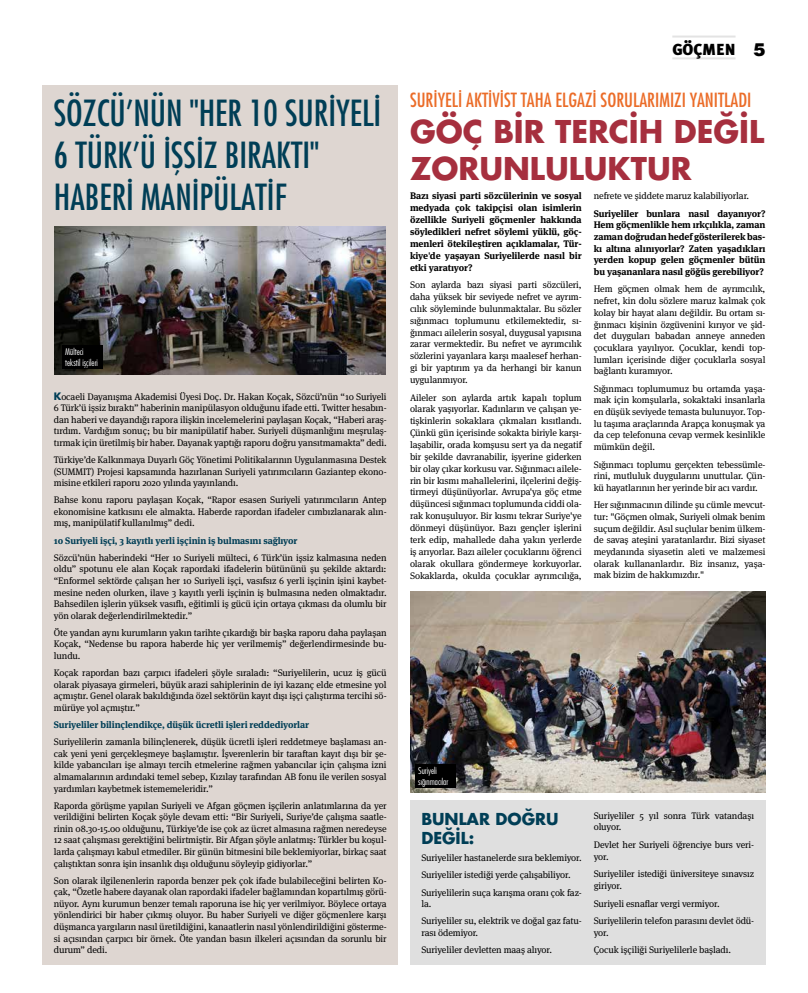
<style>
.page{position:relative;width:808px;height:993px;background:#fff}
.page>*{position:absolute;margin:0;border:0;box-sizing:border-box;transform-origin:0 0}
.t1{font:35px/42px "Futura Cond Nr Tr";color:#003e56}
.t2{font:30.5px/36.6px "Futura Bold Tr";color:#a62f3e}
.t3{font:19px "Futura Cond Nr Tr";color:#eb6c28}
.t4{font:16px/19.2px "Futura Bold Tr";color:#003e56}
.t5{font:16px "Meta Black Tr";letter-spacing:-.005em;color:#000}
.t6{font:9.5px/11.5px "Meta Serif Pro";letter-spacing:-.01em;color:#000;text-align:justify}
.t7{font:700 9.5px/11.9px "Meta Serif Pro";letter-spacing:-.01em;color:#000;text-align:justify}
.t8{font:700 9.5px "Meta Serif Pro";letter-spacing:-.01em;color:#003e56}
.t9{font:9px/10.8px "Futura Cond Light Tr";color:#fff}
.s1{font-family:"Futura Bold Tr";font-size:10px;color:#003e56}
.s2{font-family:"Helvetica Black Tr";font-size:18px}
</style>
<div class="page">
<hr style="left:672px;top:36px;width:63px;height:2px;background:#e3e3e3">
<hr style="left:672px;top:57px;width:63px;height:2px;background:#e3e3e3">
<div style="left:410px;top:799px;width:355px;height:165px;background:#dfdfdf"></div>
<div style="left:43px;top:85px;width:355px;height:879px;background:#ded6d1"></div>
<img style="left:410px;top:591px;width:355px;height:201px">
<img style="left:55px;top:226px;width:330px;height:148px">
<div style="left:62px;top:345px;width:41px;height:24px;background:#000"></div>
<div style="left:415px;top:764px;width:41px;height:23px;background:#000"></div>
<h1 class="t1" style="left:54px;top:91px;width:329px">SÖZCÜ’NÜN "HER 10 SURİYELİ<br>6 TÜRK’Ü İŞSİZ BIRAKTI"<br>HABERİ MANİPÜLATİF</h1>
<p class="t9" style="left:65px;top:346px;width:34px">Mülteci tekstil işçileri</p>
<p class="t6" style="left:54px;top:390px;width:334px"><span class="s1">K</span>ocaeli Dayanışma Akademisi Üyesi Doç. Dr. Hakan Koçak, Sözcü’nün “10 Suriyeli 6 Türk’ü işsiz bıraktı” haberinin manipülasyon olduğunu ifade etti. Twitter hesabın&shy;dan haberi ve dayandığı rapora ilişkin incelemelerini paylaşan Koçak, “Haberi araş&shy;tırdım. Vardığım sonuç; bu bir manipülatif haber. Suriyeli düşmanlığını meşrulaş&shy;tırmak için üretilmiş bir haber. Dayanak yaptığı raporu doğru yansıtmamakta” dedi.</p>
<p class="t6" style="left:54px;top:453px;width:334px">Türkiye’de Kalkınmaya Duyarlı Göç Yönetimi Politikalarının Uygulanmasına Destek (SUMMIT) Projesi kapsamında hazırlanan Suriyeli yatırımcıların Gaziantep ekono&shy;misine etkileri raporu 2020 yılında yayınlandı.</p>
<p class="t6" style="left:54px;top:493px;width:334px">Bahse konu raporu paylaşan Koçak, “Rapor esasen Suriyeli yatırımcıların Antep ekonomisine katkısını ele almakta. Haberde rapordan ifadeler cımbızlanarak alın&shy;mış, manipülatif kullanılmış” dedi.</p>
<p class="t8" style="left:54px;top:532px;width:245px">10 Suriyeli işçi, 3 kayıtlı yerli işçinin iş bulmasını sağlıyor</p>
<p class="t6" style="left:54px;top:551px;width:334px">Sözcü’nün haberindeki “Her 10 Suriyeli mülteci, 6 Türk’ün işsiz kalmasına neden oldu” spotunu ele alan Koçak rapordaki ifadelerin bütününü şu şekilde aktardı: “Enformel sektörde çalışan her 10 Suriyeli işçi, vasıfsız 6 yerli işçinin işini kaybet&shy;mesine neden olurken, ilave 3 kayıtlı yerli işçinin iş bulmasına neden olmaktadır.<br>Bahsedilen işlerin yüksek vasıflı, eğitimli iş gücü için ortaya çıkması da olumlu bir yön olarak değerlendirilmektedir.”</p>
<p class="t6" style="left:54px;top:626px;width:334px">Öte yandan aynı kurumların yakın tarihte çıkardığı bir başka raporu daha paylaşan Koçak, “Nedense bu rapora haberde hiç yer verilmemiş” değerlendirmesinde bu&shy;lundu.</p>
<p class="t6" style="left:54px;top:666px;width:334px">Koçak rapordan bazı çarpıcı ifadeleri şöyle sıraladı: “Suriyelilerin, ucuz iş gücü olarak piyasaya girmeleri, büyük arazi sahiplerinin de iyi kazanç elde etmesine yol açmıştır. Genel olarak bakıldığında özel sektörün kayıt dışı işçi çalıştırma tercihi sö&shy;mürüye yol açmıştır.”</p>
<p class="t8" style="left:54px;top:717px;width:257px">Suriyeliler bilinçlendikçe, düşük ücretli işleri reddediyorlar</p>
<p class="t6" style="left:54px;top:735px;width:334px">Suriyelilerin zamanla bilinçlenerek, düşük ücretli işleri reddetmeye başlaması an&shy;cak yeni yeni gerçekleşmeye başlamıştır. İşverenlerin bir taraftan kayıt dışı bir şe&shy;kilde yabancıları işe almayı tercih etmelerine rağmen yabancılar için çalışma izni almamalarının ardındaki temel sebep, Kızılay tarafından AB fonu ile verilen sosyal yardımları kaybetmek istememeleridir.”</p>
<p class="t6" style="left:54px;top:799px;width:334px">Raporda görüşme yapılan Suriyeli ve Afgan göçmen işçilerin anlatımlarına da yer verildiğini belirten Koçak şöyle devam etti: “Bir Suriyeli, Suriye’de çalışma saatle&shy;rinin 08.30-15.00 olduğunu, Türkiye’de ise çok az ücret almasına rağmen neredeyse 12 saat çalışması gerektiğini belirtmiştir. Bir Afgan şöyle anlatmış: Türkler bu koşul&shy;larda çalışmayı kabul etmediler. Bir günün bitmesini bile beklemiyorlar, birkaç saat çalıştıktan sonra işin insanlık dışı olduğunu söyleyip gidiyorlar.”</p>
<p class="t6" style="left:54px;top:873px;width:334px">Son olarak ilgilenenlerin raporda benzer pek çok ifade bulabileceğini belirten Ko&shy;çak, “Özetle habere dayanak olan rapordaki ifadeler bağlamından kopartılmış görü&shy;nüyor. Aynı kurumun benzer temalı raporuna ise hiç yer verilmiyor. Böylece ortaya yönlendirici bir haber çıkmış oluyor. Bu haber Suriyeli ve diğer göçmenlere karşı düşmanca yargıların nasıl üretildiğini, kanaatlerin nasıl yönlendirildiğini gösterme&shy;si açısından çarpıcı bir örnek. Öte yandan basın ilkeleri açısından da sorunlu bir durum” dedi.</p>
<h3 class="t5" style="left:672px;top:39px;width:95px">GÖÇMEN <span class="s2">5</span></h3>
<h3 class="t3" style="left:410px;top:88px;width:343px">SURİYELİ AKTİVİST TAHA ELGAZİ SORULARIMIZI YANITLADI</h3>
<h2 class="t2" style="left:410px;top:113px;width:356px">GÖÇ BİR TERCİH DEĞİL<br>ZORUNLULUKTUR</h2>
<p class="t7" style="left:410px;top:189px;width:173px">Bazı siyasi parti sözcülerinin ve sosyal medyada çok takipçisi olan isimlerin özellikle Suriyeli göçmenler hakkında söyledikleri nefret söylemi yüklü, göç&shy;menleri ötekileştiren açıklamalar, Tür&shy;kiye'de yaşayan Suriyelilerde nasıl bir etki yaratıyor?</p>
<p class="t6" style="left:410px;top:278px;width:173px;line-height:11.9px">Son aylarda bazı siyasi parti sözcüleri, daha yüksek bir seviyede nefret ve ayrım&shy;cılık söyleminde bulunmaktalar. Bu sözler sığınmacı toplumunu etkilemektedir, sı&shy;ğınmacı ailelerin sosyal, duygusal yapısına zarar vermektedir. Bu nefret ve ayrımcılık sözlerini yayanlara karşı maalesef herhan&shy;gi bir yaptırım ya da herhangi bir kanun uygulanmıyor.</p>
<p class="t6" style="left:410px;top:390px;width:173px;line-height:11.9px">Aileler son aylarda artık kapalı toplum olarak yaşıyorlar. Kadınların ve çalışan ye&shy;tişkinlerin sokaklara çıkmaları kısıtlandı.<br>Çünkü gün içerisinde sokakta biriyle karşı&shy;laşabilir, orada komşusu sert ya da negatif bir şekilde davranabilir, işyerine giderken bir olay çıkar korkusu var. Sığınmacı ailele&shy;rin bir kısmı mahallelerini, ilçelerini değiş&shy;tirmeyi düşünüyorlar. Avrupa'ya göç etme düşüncesi sığınmacı toplumunda ciddi ola&shy;rak konuşuluyor. Bir kısmı tekrar Suriye'ye dönmeyi düşünüyor. Bazı gençler işlerini terk edip, mahallede daha yakın yerlerde iş arıyorlar. Bazı aileler çocuklarını öğrenci olarak okullara göndermeye korkuyorlar.<br>Sokaklarda, okulda çocuklar ayrımcılığa,</p>
<p class="t6" style="left:594px;top:190px;width:157px">nefrete ve şiddete maruz kalabiliyorlar.</p>
<p class="t7" style="left:594px;top:206px;width:173px">Suriyeliler bunlara nasıl dayanıyor?<br>Hem göçmenlikle hem ırkçılıkla, zaman zaman doğrudan hedef gösterilerek bas&shy;kı altına alınıyorlar? Zaten yaşadıkları yerden kopup gelen göçmenler bütün bu yaşananlara nasıl göğüs gerebiliyor?</p>
<p class="t6" style="left:594px;top:283px;width:173px">Hem göçmen olmak hem de ayrımcılık, nefret, kin dolu sözlere maruz kalmak çok kolay bir hayat alanı değildir. Bu ortam sı&shy;ğınmacı kişinin özgüvenini kırıyor ve şid&shy;det duyguları babadan anneye anneden çocuklara yayılıyor. Çocuklar, kendi top&shy;lumları içerisinde diğer çocuklarla sosyal bağlantı kuramıyor.</p>
<p class="t6" style="left:594px;top:382px;width:173px">Sığınmacı toplumumuz bu ortamda yaşa&shy;mak için komşularla, sokaktaki insanlarla en düşük seviyede temasta bulunuyor. Top&shy;lu taşıma araçlarında Arapça konuşmak ya da cep telefonuna cevap vermek kesinlikle mümkün değil.</p>
<p class="t6" style="left:594px;top:457px;width:173px">Sığınmacı toplumu gerçekten tebessümle&shy;rini, mutluluk duygularını unuttular. Çün&shy;kü hayatlarının her yerinde bir acı vardır.</p>
<p class="t6" style="left:594px;top:498px;width:173px">Her sığınmacının dilinde şu cümle mevcut&shy;tur: "Göçmen olmak, Suriyeli olmak benim suçum değildir. Asıl suçlular benim ülkem&shy;de savaş ateşini yaratanlardır. Bizi siyaset meydanında siyasetin aleti ve malzemesi olarak kullananlardır. Biz insanız, yaşa&shy;mak bizim de hakkımızdır."</p>
<p class="t9" style="left:418px;top:765px;width:32px">Suriyeli sığınmacılar</p>
<h3 class="t4" style="left:421px;top:808px;width:139px">BUNLAR DOĞRU<br>DEĞİL:</h3>
<p class="t6" style="left:421px;top:848px;width:162px;line-height:17.2px;text-align:left">Suriyeliler hastanelerde sıra beklemiyor.<br>Suriyeliler istediği yerde çalışabiliyor.<br>Suriyelilerin suça karışma oranı çok faz-</p>
<p class="t6" style="left:421px;top:894px;width:162px;line-height:17.2px">la.<br>Suriyeliler su, elektrik ve doğal gaz fatu-</p>
<p class="t6" style="left:421px;top:923px;width:132px;line-height:17.2px">rası ödemiyor.<br>Suriyeliler devletten maaş alıyor.</p>
<p class="t6" style="left:594px;top:808px;width:162px;line-height:11.8px">Suriyeliler 5 yıl sonra Türk vatandaşı oluyor.</p>
<p class="t6" style="left:594px;top:838px;width:162px;line-height:11.8px">Devlet her Suriyeli öğrenciye burs veri&shy;yor.</p>
<p class="t6" style="left:594px;top:867px;width:162px;line-height:11.8px">Suriyeliler istediği üniversiteye sınavsız giriyor.</p>
<p class="t6" style="left:594px;top:893px;width:162px;line-height:17.5px">Suriyeli esnaflar vergi vermiyor.<br>Suriyelilerin telefon parasını devlet ödü-</p>
<p class="t6" style="left:594px;top:922px;width:139px;line-height:17.5px">yor.<br>Çocuk işçiliği Suriyelilerle başladı.</p>
</div>
